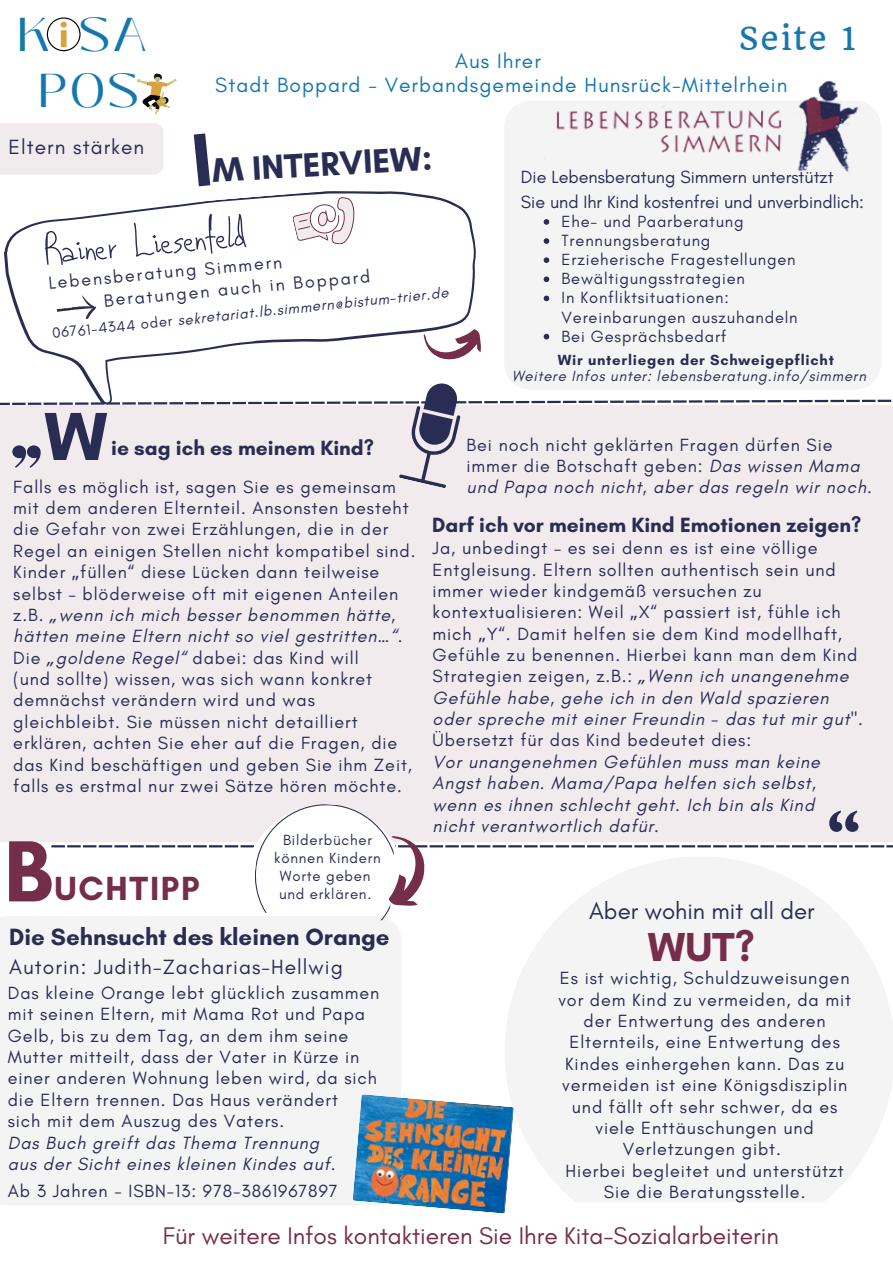
<style>
.page{position:relative;width:893px;height:1264px;background:#fff}
.page>*{position:absolute;margin:0;border:0;box-sizing:border-box;transform-origin:0 0}
.t1{font:700 88.35px "Glacial Indifference";color:#752e4a}
.t2{font:700 69.15px "Glacial Indifference";color:#2a2d53}
.t3{font:50.25px "Aka Acid GR Real Adult";color:#2a2d53}
.t4{font:47.25px/55.9px "Black Mango";color:#1677af;text-align:center}
.t5{font:700 41.25px "Glacial Indifference";color:#752e4a}
.t6{font:700 34.5px "Glacial Indifference";color:#2a2d53}
.t7{font:700 34.05px "Glacial Indifference";letter-spacing:.05em;color:#752e4a}
.t8{font:31.35px "Quando";letter-spacing:.05em;color:#1677af}
.t9{font:24.45px "Glacial Indifference";color:#752e4a}
.t10{font:700 24px "Glacial Indifference";color:#2a2d53}
.t11{font:24px "Glacial Indifference";color:#2a2d53}
.t12{font:700 21px "Glacial Indifference";color:#2a2d53}
.t13{font:21px/24.8px "Glacial Indifference";letter-spacing:.05em;color:#1677af;text-align:center}
.t14{font:21px "Glacial Indifference";letter-spacing:.05em;color:#2a2d53}
.t15{font:18px/21.3px "Glacial Indifference";letter-spacing:.05em;color:#2a2d53}
.t16{font:italic 18px/21.3px "Glacial Indifference";letter-spacing:.05em;color:#2a2d53}
.t17{font:18px/24.8px "Glacial Indifference";color:#2a2d53}
.t18{font:16.5px/19px "Glacial Indifference";letter-spacing:.05em;color:#2a2d53}
.t19{font:italic 15px "Glacial Indifference";letter-spacing:.05em;color:#2a2d53}
.t20{font:15px/18px "Glacial Indifference";letter-spacing:.05em;color:#2a2d53;text-align:center}
.t21{font:700 15px "Glacial Indifference";letter-spacing:.05em;color:#2a2d53}
.s1{font-style:normal}
.s2{font-style:italic}
.s3{font-family:"Noto Sans"}
.s4{font-family:"Noto Sans";font-style:italic}
</style>
<div class="page">
<svg style="left:0;top:73px;width:177px;height:101px"></svg>
<div style="left:47px;top:17px;width:34px;height:34px;border:1px solid #000;border-radius:50%"></div>
<svg style="left:60px;top:22px;width:7px;height:25px"></svg>
<div style="left:0;top:405px;width:892px;height:437px;background:#f1ebee"></div>
<hr style="left:594px;top:400px;width:14px;height:3px;background:#2a2d53">
<svg style="left:610px;top:400px;width:29px;height:3px"></svg>
<hr style="left:641px;top:400px;width:14px;height:3px;background:#2a2d53">
<svg style="left:657px;top:400px;width:218px;height:3px"></svg>
<hr style="left:877px;top:399px;width:14px;height:3px;background:#2a2d53">
<div style="left:504px;top:101px;width:376px;height:288px;background:#f4f4f4;border-radius:26px"></div>
<svg style="left:1px;top:191px;width:475px;height:221px"></svg>
<div style="left:0;top:916px;width:401px;height:289px;background:#f4f4f4"></div>
<svg style="left:292px;top:195px;width:70px;height:52px"></svg>
<svg style="left:55px;top:293px;width:43px;height:27px"></svg>
<svg style="left:417px;top:308px;width:64px;height:66px"></svg>
<svg style="left:374px;top:380px;width:218px;height:108px"></svg>
<svg style="left:12px;top:445px;width:30px;height:23px"></svg>
<img style="left:542px;top:80px;width:329px;height:109px">
<svg style="left:51px;top:799px;width:842px;height:121px"></svg>
<svg style="left:504px;top:856px;width:388px;height:345px;fill:#f4f4f4"></svg>
<img style="left:352px;top:1094px;width:162px;height:119px">
<svg style="left:543px;top:219px;width:6px;height:6px"></svg>
<svg style="left:543px;top:238px;width:6px;height:6px"></svg>
<svg style="left:543px;top:257px;width:6px;height:6px"></svg>
<svg style="left:543px;top:276px;width:6px;height:6px"></svg>
<svg style="left:543px;top:295px;width:6px;height:6px"></svg>
<svg style="left:543px;top:334px;width:6px;height:5px"></svg>
<h3 class="t4" style="left:17px;top:7px;width:131px">K SA<br>POS</h3>
<p class="t14" style="left:8px;top:134px;width:137px">Eltern stärken</p>
<h3 class="t8" style="left:738px;top:19px;width:119px">Seite 1</h3>
<p class="t13" style="left:215px;top:48px;width:573px">Aus Ihrer<br>Stadt Boppard - Verbandsgemeinde Hunsrück-Mittelrhein</p>
<h3 class="t6" style="left:211px;top:149px;width:222px;rotate:-3deg">M INTERVIEW:</h3>
<p class="t17" style="left:521px;top:164px;width:344px">Die Lebensberatung Simmern unterstützt<br>Sie und Ihr Kind kostenfrei und unverbindlich:</p>
<h3 class="t3" style="left:41px;top:224px;width:204px;rotate:-5deg">Rainer Liesenfeld</h3>
<p class="t15" style="left:101px;top:266px;width:269px;line-height:22.2px;text-indent:-54px;rotate:-5deg">Lebensberatung Simmern<br>Beratungen auch in Boppard</p>
<p class="t19" style="left:51px;top:324px;width:399px;rotate:-6deg"><span class="s1">06761-4344 oder</span> sekretariat.lb.simmern@bistum-trier.de</p>
<p class="t18" style="left:561px;top:212px;width:237px">Ehe- und Paarberatung<br>Trennungsberatung<br>Erzieherische Fragestellungen<br>Bewältigungsstrategien<br>In Konfliktsituationen:<br>Vereinbarungen auszuhandeln<br>Bei Gesprächsbedarf</p>
<p class="t21" style="left:557px;top:350px;width:278px">Wir unterliegen der Schweigepflicht</p>
<p class="t19" style="left:512px;top:367px;width:355px">Weitere Infos unter: lebensberatung.info/simmern</p>
<h2 class="t2" style="left:44px;top:394px;width:65px">W</h2>
<p class="t15" style="left:466px;top:434px;width:407px">Bei noch nicht geklärten Fragen dürfen Sie immer die Botschaft geben: <span class="s2">Das wissen Mama und Papa noch nicht, aber das regeln wir noch</span>.</p>
<p class="t12" style="left:111px;top:435px;width:264px">ie sag ich es meinem Kind?</p>
<p class="t15" style="left:13px;top:476px;width:404px">Falls es möglich ist, sagen Sie es gemeinsam mit dem anderen Elternteil. Ansonsten besteht die Gefahr von zwei Erzählungen, die in der Regel an einigen Stellen nicht kompatibel sind.<br>Kinder <span class="s3">„</span>füllen“ diese Lücken dann teilweise selbst – blöderweise oft mit eigenen Anteilen z.B. <span class="s4">„</span><span class="s2">wenn ich mich besser benommen hätte, hätten meine Eltern nicht so viel gestritten…“.<br></span>Die <span class="s4">„</span><span class="s2">goldene Regel“</span> dabei: das Kind will<br>(und sollte) wissen, was sich wann konkret demnächst verändern wird und was gleichbleibt. Sie müssen nicht detailliert erklären, achten Sie eher auf die Fragen, die das Kind beschäftigen und geben Sie ihm Zeit, falls es erstmal nur zwei Sätze hören möchte.</p>
<p class="t12" style="left:432px;top:511px;width:430px">Darf ich vor meinem Kind Emotionen zeigen?</p>
<p class="t15" style="left:432px;top:537px;width:432px">Ja, unbedingt – es sei denn es ist eine völlige Entgleisung. Eltern sollten authentisch sein und immer wieder kindgemäß versuchen zu kontextualisieren: Weil <span class="s3">„</span>X“ passiert ist, fühle ich mich <span class="s3">„</span>Y“. Damit helfen sie dem Kind modellhaft, Gefühle zu benennen. Hierbei kann man dem Kind Strategien zeigen, z.B.: <span class="s4">„</span><span class="s2">Wenn ich unangenehme Gefühle habe, gehe ich in den Wald spazieren oder spreche mit einer Freundin - das tut mir gut".</span></p>
<p class="t15" style="left:432px;top:729px;width:320px">Übersetzt für das Kind bedeutet dies:</p>
<p class="t16" style="left:432px;top:751px;width:389px">Vor unangenehmen Gefühlen muss man keine Angst haben. Mama/Papa helfen sich selbst, wenn es ihnen schlecht geht. Ich bin als Kind nicht verantwortlich dafür<span class="s1">.</span></p>
<p class="t20" style="left:274px;top:831px;width:108px">Bilderbücher können Kindern<br>Worte geben und erklären.</p>
<h1 class="t1" style="left:4px;top:817px;width:50px">B</h1>
<h3 class="t10" style="left:9px;top:922px;width:382px">Die Sehnsucht des kleinen Orange</h3>
<h3 class="t5" style="left:647px;top:921px;width:109px">WUT?</h3>
<h3 class="t7" style="left:55px;top:867px;width:146px">UCHTIPP</h3>
<h3 class="t11" style="left:589px;top:895px;width:227px">Aber wohin mit all der</h3>
<p class="t14" style="left:9px;top:954px;width:335px">Autorin: Judith-Zacharias-Hellwig</p>
<p class="t15" style="left:558px;top:967px;width:294px;text-align:center">Es ist wichtig, Schuldzuweisungen vor dem Kind zu vermeiden, da mit der Entwertung des anderen<br>Elternteils, eine Entwertung des<br>Kindes einhergehen kann. Das zu vermeiden ist eine Königsdisziplin und fällt oft sehr schwer, da es viele Enttäuschungen und<br>Verletzungen gibt.<br>Hierbei begleitet und unterstützt<br>Sie die Beratungsstelle.</p>
<p class="t15" style="left:8px;top:982px;width:373px">Das kleine Orange lebt glücklich zusammen mit seinen Eltern, mit Mama Rot und Papa Gelb, bis zu dem Tag, an dem ihm seine Mutter mitteilt, dass der Vater in Kürze in einer anderen Wohnung leben wird, da sich die Eltern trennen. Das Haus verändert<br>sich mit dem Auszug des Vaters.</p>
<p class="t16" style="left:8px;top:1131px;width:329px">Das Buch greift das Thema Trennung aus der Sicht eines kleinen Kindes auf.</p>
<p class="t15" style="left:8px;top:1180px;width:331px">Ab 3 Jahren - ISBN-13: 978-3861967897</p>
<h3 class="t9" style="left:163px;top:1220px;width:617px">Für weitere Infos kontaktieren Sie Ihre Kita-Sozialarbeiterin</h3>
</div>
